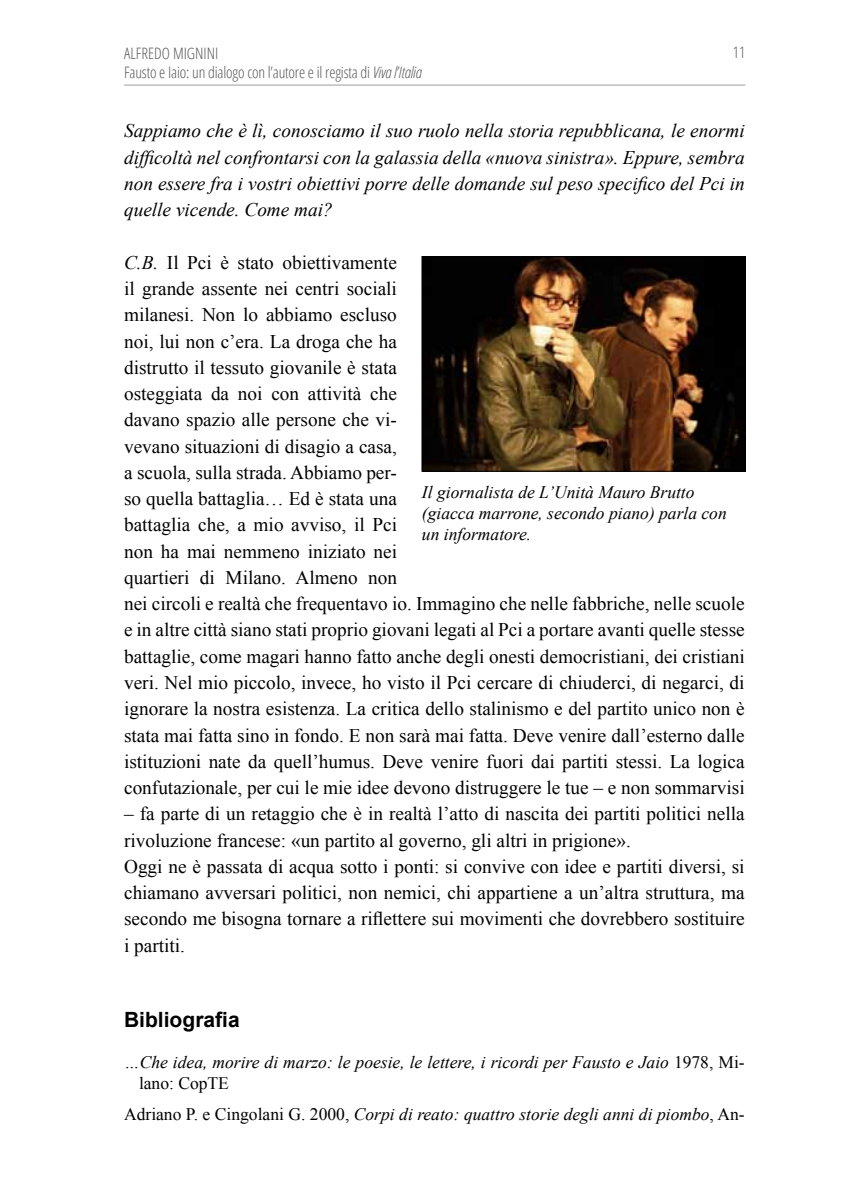
<style>
.page{position:relative;width:844px;height:1191px;background:#fff}
.page>*{position:absolute;margin:0;border:0;box-sizing:border-box;transform-origin:0 0}
.t1{font:700 21px "Arial";color:#000}
.t2{font:19.25px/26.2px "Times New Roman";color:#000}
.t3{font:italic 19.25px/26.2px "Times New Roman";color:#000;text-align:justify}
.t4{font:italic 17.5px/21px "Times New Roman";color:#000}
.t5{font:300 condensed 15.75px/18.9px "Open Sans";letter-spacing:-.01em;color:#58585a}
.s1{font-style:italic}
.s2{font-style:normal}
</style>
<div class="page">
<hr style="left:124px;top:85px;width:621px;height:1px;background:#9c9e9f">
<img style="left:423px;top:258px;width:320px;height:211px">
<div style="left:421px;top:256px;width:324px;height:215px;border:1px solid #000"></div>
<p class="t5" style="left:124px;top:43px;width:299px;text-indent:49px">Mignini<br>Fausto e Iaio: un dialogo con l’autore e il regista di <span class="s1">Viva l’Italia</span></p>
<p class="t5" style="left:732px;top:42px;width:14px">11</p>
<p class="t5" style="left:124px;top:43px;width:25px">Alfredo</p>
<p class="t3" style="left:124px;top:117px;width:622px">Sappiamo che è lì, conosciamo il suo ruolo nella storia repubblicana, le enormi difficoltà nel confrontarsi con la galassia della «nuova sinistra». Eppure, sembra non essere fra i vostri obiettivi porre delle domande sul peso specifico del Pci in quelle vicende. Come mai?</p>
<p class="t2" style="left:124px;top:249px;width:622px"><span class="s1">C.B.</span> Il Pci è stato obiettivamente<br>il grande assente nei centri sociali<br>milanesi. Non lo abbiamo escluso<br>noi, lui non c’era. La droga che ha<br>distrutto il tessuto giovanile è stata<br>osteggiata da noi con attività che<br>davano spazio alle persone che vi-<br>vevano situazioni di disagio a casa,<br>a scuola, sulla strada. Abbiamo per-<br>so quella battaglia… Ed è stata una<br>battaglia che, a mio avviso, il Pci<br>non ha mai nemmeno iniziato nei<br>quartieri di Milano. Almeno non<br>nei circoli e realtà che frequentavo io. Immagino che nelle fabbriche, nelle scuole e in altre città siano stati proprio giovani legati al Pci a portare avanti quelle stesse battaglie, come magari hanno fatto anche degli onesti democristiani, dei cristiani veri. Nel mio piccolo, invece, ho visto il Pci cercare di chiuderci, di negarci, di ignorare la nostra esistenza. La critica dello stalinismo e del partito unico non è stata mai fatta sino in fondo. E non sarà mai fatta. Deve venire dall’esterno dalle istituzioni nate da quell’humus. Deve venire fuori dai partiti stessi. La logica confutazionale, per cui le mie idee devono distruggere le tue – e non sommarvisi</p>
<p class="t2" style="left:124px;top:800px;width:622px">– fa parte di un retaggio che è in realtà l’atto di nascita dei partiti politici nella rivoluzione francese: «un partito al governo, gli altri in prigione».<br>Oggi ne è passata di acqua sotto i ponti: si convive con idee e partiti diversi, si chiamano avversari politici, non nemici, chi appartiene a un’altra struttura, ma secondo me bisogna tornare a riflettere sui movimenti che dovrebbero sostituire i partiti.</p>
<p class="t4" style="left:422px;top:482px;width:306px">Il giornalista de L’Unità Mauro Brutto (giacca marrone, secondo piano) parla con un informatore.</p>
<p class="t1" style="left:124px;top:1006px;width:117px">Bibliografia</p>
<p class="t4" style="left:139px;top:1051px;width:607px;text-indent:-15px">…Che idea, morire di marzo: le poesie, le lettere, i ricordi per Fausto e Jaio <span class="s2">1978, Mi&shy;lano: CopTE</span></p>
<p class="t4" style="left:124px;top:1103px;width:622px"><span class="s2">Adriano P. e Cingolani G. 2000,</span> Corpi di reato: quattro storie degli anni di piombo<span class="s2">, An-</span></p>
</div>
